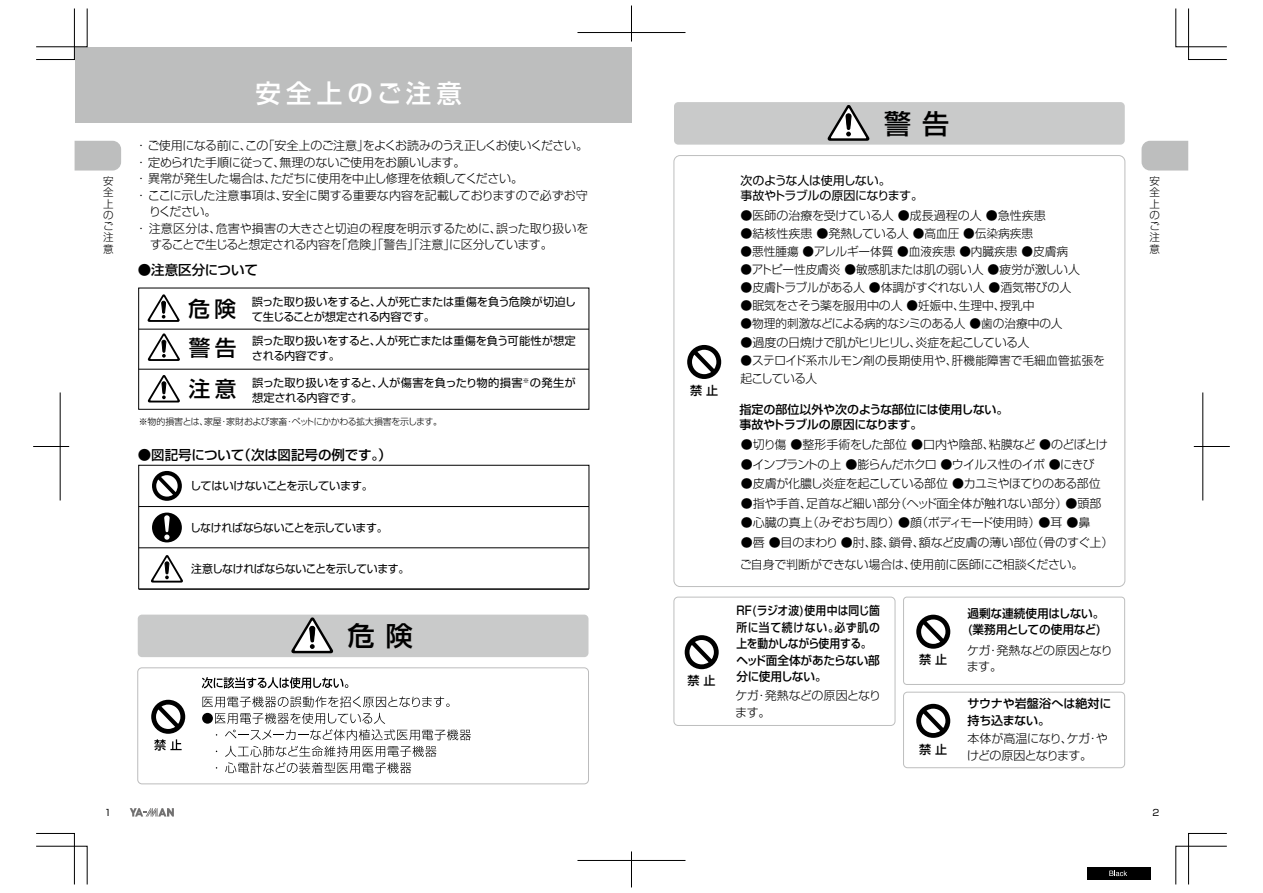
<style>
.page{position:relative;width:1263px;height:893px;background:#fff}
.page>*{position:absolute;margin:0;border:0;box-sizing:border-box;transform-origin:0 0}
.t1{font:500 27px "Shin Go Pro";color:#000}
.t2{font:500 25.5px "Shin Go Pro";letter-spacing:.2em;color:#fff}
.t3{font:500 21.6px "Shin Go Pro";color:#000}
.t4{font:500 13.5px "Shin Go Pro";letter-spacing:-.005em;color:#000}
.t5{font:300 12px/18px "Shin Go Pro";letter-spacing:-.02em;color:#000}
.t6{font:300 12px "Shin Go Pro";color:#000}
.t7{font:300 12px/16.5px "Shin Go Pro";letter-spacing:-.045em;color:#000}
.t8{font:500 12px/16.5px "Shin Go Pro";letter-spacing:-.01em;color:#000}
.t9{font:500 12px/16.5px "Shin Go Pro";letter-spacing:-.01em;color:#000;scale:.9 1}
.t10{font:300 12px/16.5px "Shin Go Pro";letter-spacing:-.05em;color:#000}
.t11{font:300 12px "Shin Go Pro";letter-spacing:-.055em;color:#000}
.t12{font:12px/15px "Shin Go Pro";letter-spacing:-.03em;color:#000}
.t13{font:500 12px "Shin Go Pro";letter-spacing:-.035em;color:#000}
.t14{font:11.25px/15px "Shin Go Pro";letter-spacing:-.025em;color:#000}
.t15{font:11.25px "Shin Go Pro";letter-spacing:-.05em;color:#000}
.t16{font:11.25px/15px "Shin Go Pro";letter-spacing:-.005em;color:#000}
.t17{font:300 10.5px/11.2px "Shin Go Pro";color:#000;text-align:justify}
.t18{font:300 9px "Shin Go Pro";letter-spacing:-.035em;color:#000}
.t19{font:9px "Shin Go Pro";color:#000}
</style>
<div class="page">
<div style="left:75px;top:48px;width:556px;height:75px;background:#bdbebe"></div>
<div style="left:674px;top:102px;width:451px;height:43px;background:#c9caca;border-radius:4px"></div>
<svg style="left:828px;top:105px;width:41px;height:36px"></svg>
<svg style="left:130px;top:808px;width:44px;height:8px"></svg>
<svg style="left:36px;top:833px;width:52px;height:52px"></svg>
<svg style="left:36px;top:8px;width:52px;height:52px"></svg>
<svg style="left:1175px;top:8px;width:52px;height:52px"></svg>
<svg style="left:1175px;top:833px;width:52px;height:52px"></svg>
<hr style="left:33px;top:446px;width:36px;height:1px;background:#000">
<hr style="left:60px;top:392px;width:1px;height:108px;background:#000">
<hr style="left:1194px;top:446px;width:36px;height:1px;background:#000">
<hr style="left:1202px;top:392px;width:1px;height:108px;background:#000">
<hr style="left:577px;top:32px;width:108px;height:1px;background:#000">
<hr style="left:631px;top:6px;width:1px;height:36px;background:#000">
<hr style="left:577px;top:860px;width:108px;height:1px;background:#000">
<hr style="left:631px;top:851px;width:1px;height:36px;background:#000">
<div style="left:1087px;top:867px;width:64px;height:13px;background:#000"></div>
<svg style="left:1109px;top:871px;width:18px;height:5px"></svg>
<svg style="left:1141px;top:141px;width:47px;height:30px"></svg>
<svg style="left:75px;top:141px;width:46px;height:30px"></svg>
<svg style="left:138px;top:464px;width:452px;height:126px"></svg>
<hr style="left:139px;top:506px;width:450px;height:1px;background:#000">
<hr style="left:139px;top:547px;width:450px;height:1px;background:#000">
<hr style="left:589px;top:506px;width:1px;height:42px;background:#000">
<hr style="left:589px;top:548px;width:1px;height:41px;background:#000">
<svg style="left:150px;top:555px;width:33px;height:28px"></svg>
<svg style="left:147px;top:333px;width:33px;height:28px"></svg>
<svg style="left:147px;top:375px;width:33px;height:28px"></svg>
<hr style="left:139px;top:369px;width:450px;height:1px;background:#000">
<div style="left:138px;top:615px;width:450px;height:42px;background:#c9caca;border-radius:4px"></div>
<svg style="left:291px;top:617px;width:42px;height:36px"></svg>
<svg style="left:687px;top:345px;width:34px;height:34px"></svg>
<svg style="left:916px;top:615px;width:34px;height:34px"></svg>
<div style="left:903px;top:597px;width:222px;height:88px;border:1px solid #bdbebe;border-radius:3px"></div>
<div style="left:673px;top:597px;width:222px;height:129px;border:1px solid #bdbebe;border-radius:4px"></div>
<svg style="left:685px;top:635px;width:34px;height:34px"></svg>
<div style="left:137px;top:667px;width:452px;height:117px;border:1px solid #bcbcbd;border-radius:4px"></div>
<svg style="left:202px;top:696px;width:248px;height:11px"></svg>
<svg style="left:215px;top:713px;width:256px;height:27px"></svg>
<svg style="left:225px;top:746px;width:211px;height:27px"></svg>
<svg style="left:202px;top:677px;width:146px;height:11px"></svg>
<svg style="left:151px;top:700px;width:34px;height:51px"></svg>
<div style="left:202px;top:713px;width:11px;height:11px;background:#000;border-radius:50%"></div>
<svg style="left:147px;top:294px;width:33px;height:28px"></svg>
<hr style="left:139px;top:329px;width:450px;height:1px;background:#000">
<div style="left:138px;top:288px;width:451px;height:122px;border:1px solid #000"></div>
<svg style="left:916px;top:704px;width:34px;height:34px"></svg>
<div style="left:903px;top:692px;width:222px;height:76px;border:1px solid #bdbebe;border-radius:4px"></div>
<h2 class="t2" style="left:256px;top:72px;width:208px">安全上のご注意</h2>
<h1 class="t1" style="left:884px;top:101px;width:66px">警告</h1>
<p class="t7" style="left:135px;top:136px;width:454px">・ ご使用になる前に、この「安全上のご注意」をよくお読みのうえ正しくお使いください。</p>
<p class="t5" style="left:135px;top:152px;width:332px">・ 定められた手順に従って、無理のないご使用をお願いします。</p>
<p class="t5" style="left:135px;top:168px;width:389px">・ 異常が発生した場合は、ただちに使用を中止し修理を依頼してください。</p>
<p class="t5" style="left:135px;top:185px;width:454px">・ ここに示した注意事項は、安全に関する重要な内容を記載しておりますので必ずお守</p>
<p class="t5" style="left:149px;top:201px;width:69px">りください。</p>
<p class="t6" style="left:135px;top:218px;width:455px">・ 注意区分は、危害や損害の大きさと切迫の程度を明示するために、誤った取り扱いを</p>
<p class="t7" style="left:150px;top:235px;width:404px">することで生じると想定される内容を「危険」「警告」「注意」に区分しています。</p>
<p class="t12" style="left:740px;top:172px;width:184px">次のような人は使用しない。<br>事故やトラブルの原因になります。</p>
<p class="t17" style="left:103px;top:174px;width:12px">安全上のご注意</p>
<p class="t17" style="left:1149px;top:174px;width:12px">安全上のご注意</p>
<p class="t6" style="left:740px;top:205px;width:307px">●医師の治療を受けている人 ●成長過程の人 ●急性疾患</p>
<p class="t6" style="left:740px;top:223px;width:294px">●結核性疾患 ●発熱している人 ●高血圧 ●伝染病疾患</p>
<p class="t6" style="left:740px;top:241px;width:329px">●悪性腫瘍 ●アレルギー体質 ●血液疾患 ●内臓疾患 ●皮膚病</p>
<p class="t6" style="left:740px;top:259px;width:341px">●アトピー性皮膚炎 ●敏感肌または肌の弱い人 ●疲労が激しい人</p>
<p class="t5" style="left:740px;top:277px;width:332px">●皮膚トラブルがある人 ●体調がすぐれない人 ●酒気帯びの人</p>
<p class="t6" style="left:740px;top:295px;width:296px">●眠気をさそう薬を服用中の人 ●妊娠中、生理中、授乳中</p>
<p class="t5" style="left:740px;top:313px;width:324px">●物理的刺激などによる病的なシミのある人 ●歯の治療中の人</p>
<p class="t5" style="left:740px;top:332px;width:291px">●過度の日焼けで肌がヒリヒリし、炎症を起こしている人</p>
<p class="t5" style="left:740px;top:350px;width:366px">●ステロイド系ホルモン剤の長期使用や、肝機能障害で毛細血管拡張を起こしている人</p>
<p class="t4" style="left:138px;top:259px;width:122px">●注意区分について</p>
<h3 class="t3" style="left:189px;top:291px;width:49px">危険</h3>
<p class="t14" style="left:252px;top:293px;width:326px">誤った取り扱いをすると、人が死亡または重傷を負う危険が切迫して生じることが想定される内容です。</p>
<h3 class="t3" style="left:189px;top:330px;width:49px">警告</h3>
<p class="t14" style="left:252px;top:332px;width:325px">誤った取り扱いをすると、人が死亡または重傷を負う可能性が想定される内容です。</p>
<h3 class="t3" style="left:189px;top:371px;width:49px">注意</h3>
<p class="t16" style="left:252px;top:374px;width:325px">誤った取り扱いをすると、人が傷害を負ったり物的損害<sup>※</sup>の発生が想定される内容です。</p>
<p class="t8" style="left:690px;top:380px;width:29px">禁 止</p>
<p class="t8" style="left:739px;top:401px;width:271px;line-height:15px">指定の部位以外や次のような部位には使用しない。事故やトラブルの原因になります。</p>
<p class="t18" style="left:139px;top:414px;width:305px">※物的損害とは、家屋・家財および家畜・ペットにかかわる拡大損害を示します。</p>
<p class="t4" style="left:138px;top:443px;width:256px">●図記号について（次は図記号の例です。）</p>
<p class="t14" style="left:190px;top:477px;width:184px">してはいけないことを示しています。</p>
<p class="t15" style="left:190px;top:518px;width:199px">しなければならないことを示しています。</p>
<p class="t15" style="left:191px;top:560px;width:220px">注意しなければならないことを示しています。</p>
<h1 class="t1" style="left:348px;top:614px;width:66px">危険</h1>
<p class="t5" style="left:741px;top:434px;width:369px">●切り傷 ●整形手術をした部位 ●口内や陰部、粘膜など ●のどぼとけ</p>
<p class="t11" style="left:741px;top:454px;width:356px">●インプラントの上 ●膨らんだホクロ ●ウイルス性のイボ ●にきび</p>
<p class="t7" style="left:741px;top:474px;width:362px">●皮膚が化膿し炎症を起こしている部位 ●カユミやほてりのある部位</p>
<p class="t5" style="left:741px;top:493px;width:362px">●指や手首、足首など細い部分（ヘッド面全体が触れない部分）●頭部</p>
<p class="t5" style="left:741px;top:512px;width:351px">●心臓の真上（みぞおち周り）●顔（ボディモード使用時）●耳 ●鼻</p>
<p class="t5" style="left:740px;top:529px;width:375px;line-height:22.8px">●唇 ●目のまわり ●肘、膝、鎖骨、額など皮膚の薄い部位（骨のすぐ上）ご自身で判断ができない場合は、使用前に医師にご相談ください。</p>
<p class="t9" style="left:736px;top:601px;width:161px">RF(ラジオ波)使用中は同じ箇所に当て続けない。必ず肌の上を動かしながら使用する。ヘッド面全体があたらない部</p>
<p class="t8" style="left:687px;top:671px;width:29px">禁 止</p>
<p class="t13" style="left:736px;top:667px;width:92px">分に使用しない。</p>
<p class="t10" style="left:735px;top:686px;width:147px">ケガ・発熱などの原因となります。</p>
<p class="t8" style="left:919px;top:650px;width:29px">禁 止</p>
<p class="t8" style="left:919px;top:739px;width:29px">禁 止</p>
<p class="t8" style="left:967px;top:604px;width:139px">過剰な連続使用はしない。(業務用としての使用など)</p>
<p class="t10" style="left:967px;top:640px;width:147px">ケガ・発熱などの原因となります。</p>
<p class="t8" style="left:967px;top:694px;width:146px">サウナや岩盤浴へは絶対に持ち込まない。</p>
<p class="t7" style="left:967px;top:729px;width:142px">本体が高温になり、ケガ・やけどの原因となります。</p>
<p class="t19" style="left:104px;top:806px;width:8px">1</p>
<p class="t19" style="left:1152px;top:806px;width:8px">2</p>
</div>
